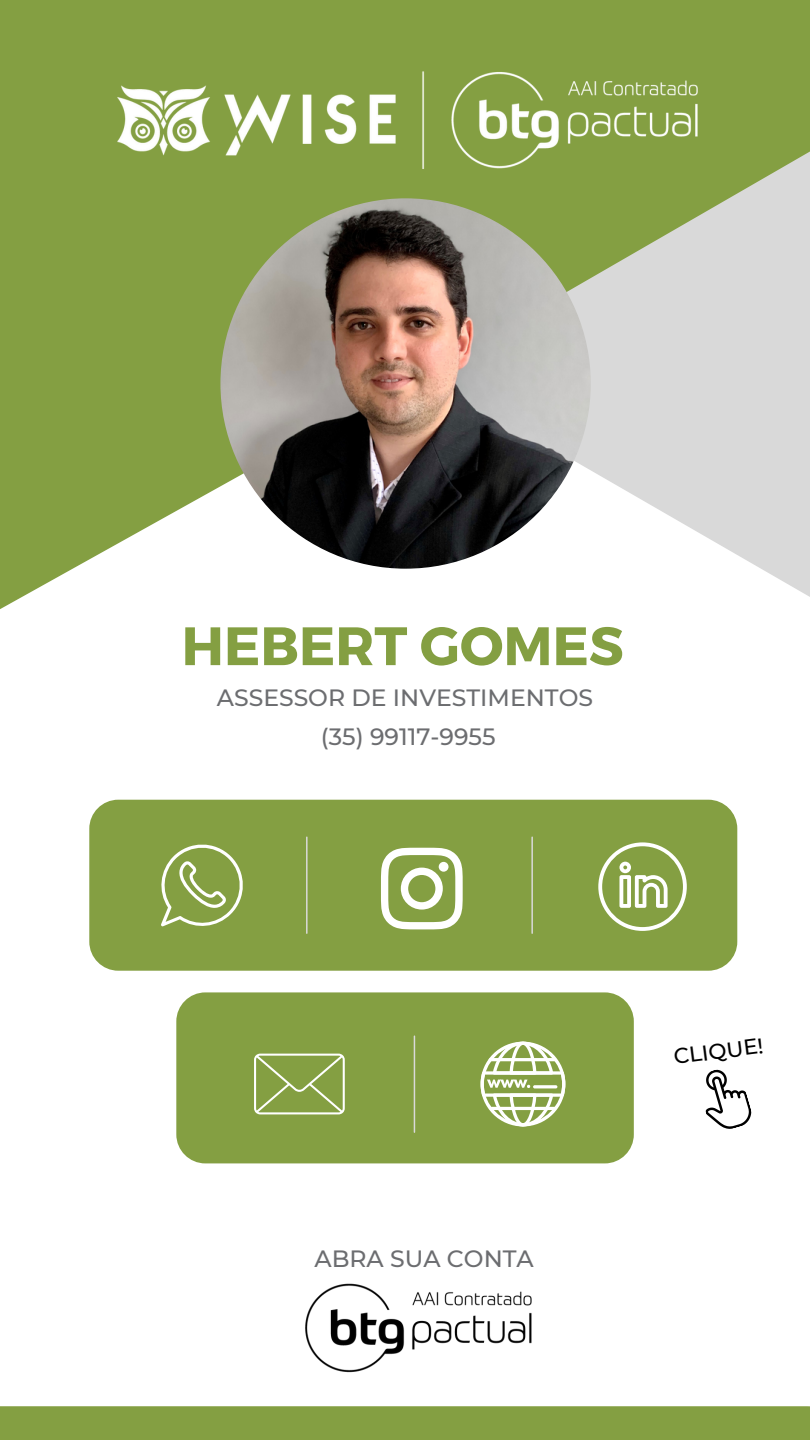
<style>
.page{position:relative;width:810px;height:1440px;background:#fff}
.page>*{position:absolute;margin:0;border:0;box-sizing:border-box;transform-origin:0 0}
.t1{font:700 54px "Montserrat";color:#849f42}
.t2{font:500 23.5px "Montserrat";color:#6c6d70}
.t3{font:500 21.6px "Montserrat";color:#000}
</style>
<div class="page">
<svg style="left:0;top:0;width:810px;height:609px;fill:#849f42"></svg>
<svg style="left:424px;top:151px;width:386px;height:446px;fill:#d9d9d9"></svg>
<img style="left:89px;top:42px;width:632px;height:156px">
<img style="left:305px;top:1283px;width:227px;height:90px">
<div style="left:0;top:1406px;width:810px;height:34px;background:#849f42"></div>
<div style="left:89px;top:800px;width:648px;height:171px;background:#849f42;border-radius:29px"></div>
<hr style="left:306px;top:837px;width:2px;height:96px;background:#d9d9d9">
<hr style="left:531px;top:837px;width:2px;height:96px;background:#d9d9d9">
<svg style="left:161px;top:844px;width:82px;height:83px"></svg>
<svg style="left:598px;top:842px;width:89px;height:89px"></svg>
<svg style="left:381px;top:848px;width:82px;height:81px"></svg>
<div style="left:439px;top:862px;width:10px;height:10px;background:#fff;border-radius:50%"></div>
<div style="left:176px;top:992px;width:458px;height:171px;background:#849f42;border-radius:29px"></div>
<hr style="left:414px;top:1036px;width:1px;height:96px;background:#d9d9d9">
<svg style="left:254px;top:1054px;width:91px;height:60px"></svg>
<svg style="left:481px;top:1042px;width:84px;height:84px"></svg>
<svg style="left:705px;top:1069px;width:47px;height:60px"></svg>
<img style="left:220px;top:198px;width:371px;height:371px;border-radius:50%">
<p class="t1" style="left:182px;top:611px;width:444px">HEBERT GOMES</p>
<p class="t2" style="left:217px;top:683px;width:378px">ASSESSOR DE INVESTIMENTOS</p>
<p class="t2" style="left:321px;top:722px;width:176px">(35) 99117-9955</p>
<p class="t2" style="left:315px;top:1244px;width:221px">ABRA SUA CONTA</p>
<p class="t3" style="left:672px;top:1043px;width:92px;rotate:-7deg">CLIQUE!</p>
</div>
